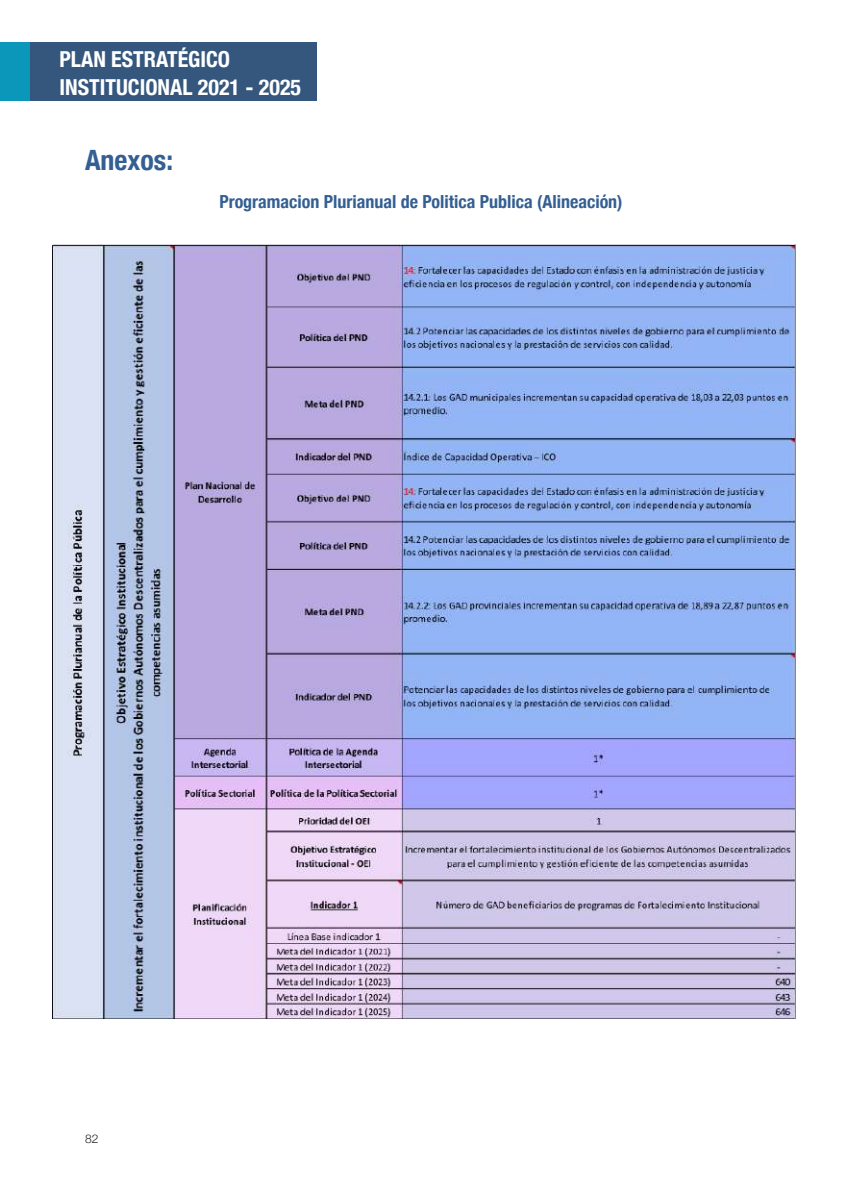
<style>
.page{position:relative;width:842px;height:1191px;background:#fff}
.page>*{position:absolute;margin:0;border:0;box-sizing:border-box;transform-origin:0 0}
.t1{font:700 condensed 28px "Helvetica Neue";color:#345f92}
.t2{font:700 condensed 22px/28px "Helvetica Neue";color:#fff}
.t3{font:700 condensed 18px "Helvetica Neue";color:#345f92}
.t4{font:300 12px "Helvetica Neue";color:#231f20}
</style>
<div class="page">
<div style="left:30px;top:43px;width:287px;height:58px;background:#35577e"></div>
<div style="left:0;top:43px;width:30px;height:58px;background:#0b97b9"></div>
<img style="left:53px;top:244px;width:743px;height:774px">
<p class="t2" style="left:60px;top:43px;width:243px">PLAN ESTRATÉGICO<br>INSTITUCIONAL 2021 - 2025</p>
<h1 class="t1" style="left:85px;top:136px;width:90px">Anexos:</h1>
<p class="t3" style="left:219px;top:187px;width:405px">Programacion Plurianual de Politica Publica (Alineación)</p>
<p class="t4" style="left:85px;top:1129px;width:15px">82</p>
</div>
